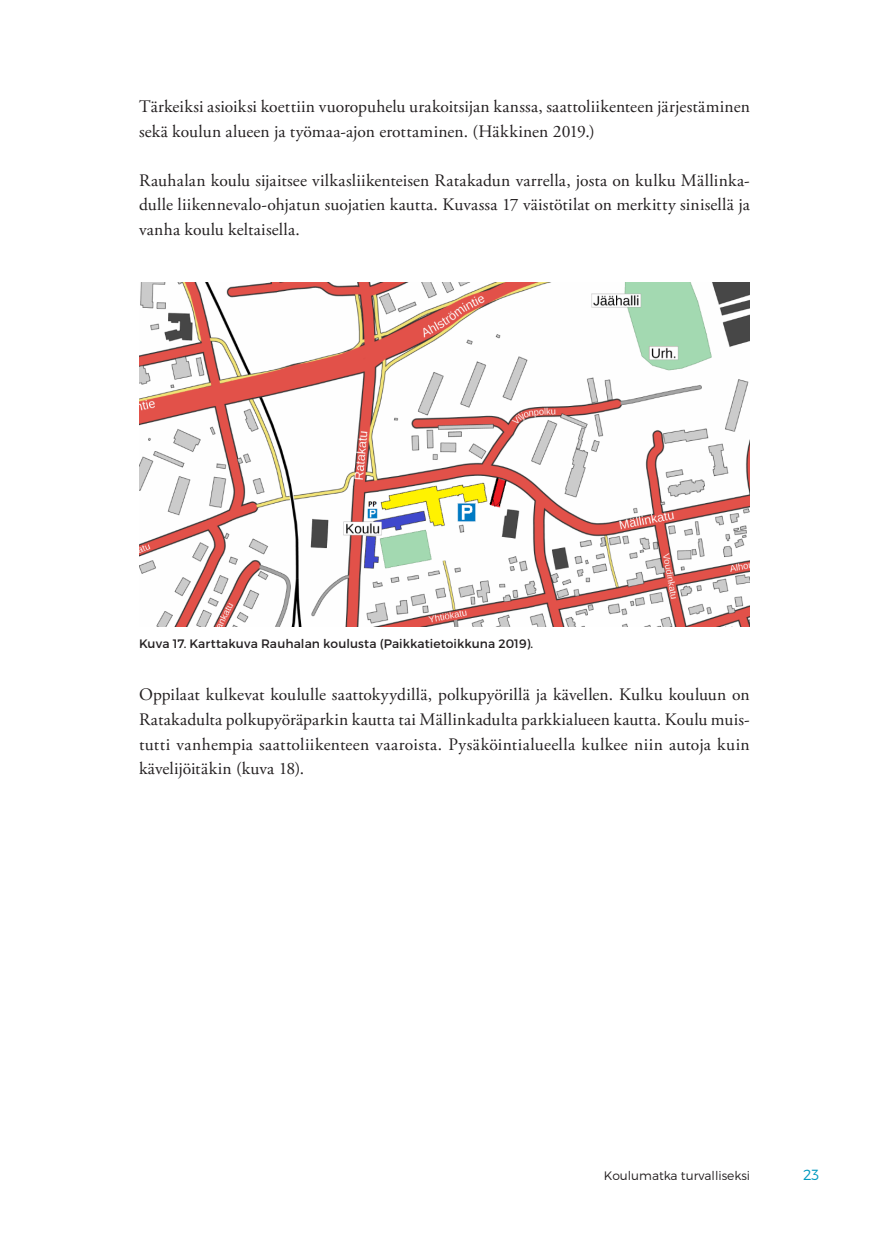
<style>
.page{position:relative;width:874px;height:1241px;background:#fff}
.page>*{position:absolute;margin:0;border:0;box-sizing:border-box;transform-origin:0 0}
.t1{font:17.5px/24.5px "Adobe Garamond Pro";letter-spacing:.01em;color:#231f20;text-align:justify}
.t2{font:300 14.7px "Montserrat";color:#0099bf}
.t3{font:12.25px "Montserrat";letter-spacing:.01em;color:#231f20}
.t4{font:300 12.25px "Montserrat";color:#231f20}
</style>
<div class="page">
<img style="left:139px;top:282px;width:610px;height:344px">
<p class="t1" style="left:139px;top:95px;width:612px">Tärkeiksi asioiksi koettiin vuoropuhelu urakoitsijan kanssa, saattoliikenteen järjestäminen sekä koulun alueen ja työmaa-ajon erottaminen. (Häkkinen 2019.)</p>
<p class="t1" style="left:139px;top:168px;width:612px">Rauhalan koulu sijaitsee vilkasliikenteisen Ratakadun varrella, josta on kulku Mällinka&shy;dulle liikennevalo-ohjatun suojatien kautta. Kuvassa 17 väistötilat on merkitty sinisellä ja vanha koulu keltaisella.</p>
<p class="t3" style="left:139px;top:635px;width:395px">Kuva 17. Karttakuva Rauhalan koulusta (Paikkatietoikkuna 2019).</p>
<p class="t1" style="left:139px;top:683px;width:612px">Oppilaat kulkevat koululle saattokyydillä, polkupyörillä ja kävellen. Kulku kouluun on Ratakadulta polkupyöräparkin kautta tai Mällinkadulta parkkialueen kautta. Koulu muis&shy;tutti vanhempia saattoliikenteen vaaroista. Pysäköintialueella kulkee niin autoja kuin kävelijöitäkin (kuva 18).</p>
<p class="t4" style="left:603px;top:1167px;width:148px">Koulumatka turvalliseksi</p>
<p class="t2" style="left:802px;top:1165px;width:18px">23</p>
</div>
